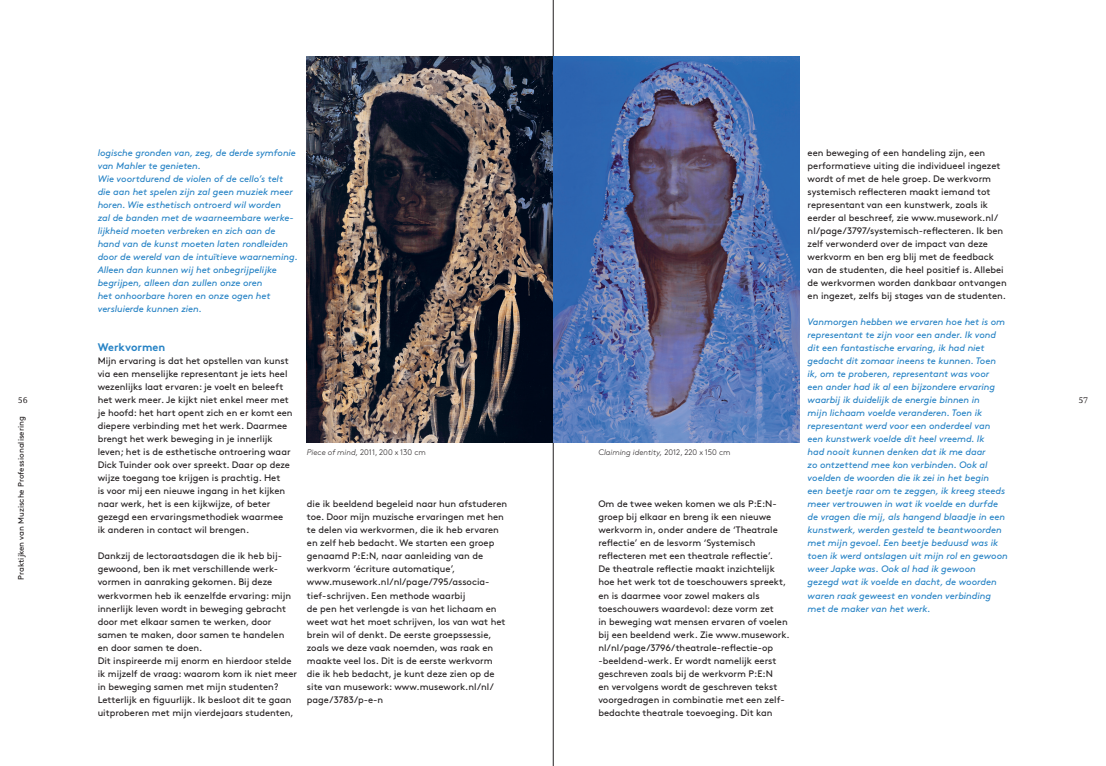
<style>
.page{position:relative;width:1106px;height:766px;background:#fff}
.page>*{position:absolute;margin:0;border:0;box-sizing:border-box;transform-origin:0 0}
.t1{font:700 11px "Brown Std";color:#2783c5}
.t2{font:9.4px/13px "Brown Std";color:#231f20}
.t3{font:italic 9.4px/13px "Brown Std";letter-spacing:-.005em;color:#2783c5}
.t4{font:9px "Marbach";color:#231f20}
.t5{font:8px "Brown Std";color:#231f20}
.t6{font:italic 300 8px "Brown Std";color:#231f20}
.t7{font:300 8px "Brown Std";color:#231f20}
.s1{font-style:italic}
.s2{font-style:normal}
</style>
<div class="page">
<hr style="left:553px;top:0;width:1px;height:765px;background:#231f20">
<img style="left:307px;top:57px;width:492px;height:385px">
<p class="t3" style="left:98px;top:146px;width:202px">logische gronden van, zeg, de derde symfonie van Mahler te genieten.<br>Wie voortdurend de violen of de cello’s telt die aan het spelen zijn zal geen muziek meer horen. Wie esthetisch ontroerd wil worden<br>zal de banden met de waarneembare werke&shy;lijkheid moeten verbreken en zich aan de hand van de kunst moeten laten rondleiden door de wereld van de intuïtieve waarneming.<br>Alleen dan kunnen wij het onbegrijpelijke begrijpen, alleen dan zullen onze oren<br>het onhoorbare horen en onze ogen het versluierde kunnen zien.</p>
<p class="t1" style="left:98px;top:340px;width:69px">Werkvormen</p>
<p class="t2" style="left:98px;top:354px;width:196px">Mijn ervaring is dat het opstellen van kunst via een menselijke representant je iets heel wezenlijks laat ervaren: je voelt en beleeft het werk meer. Je kijkt niet enkel meer met je hoofd: het hart opent zich en er komt een diepere verbinding met het werk. Daarmee brengt het werk beweging in je innerlijk leven; het is de esthetische ontroering waar Dick Tuinder ook over spreekt. Daar op deze wijze toegang toe krijgen is prachtig. Het<br>is voor mij een nieuwe ingang in het kijken naar werk, het is een kijkwijze, of beter gezegd een ervaringsmethodiek waarmee ik anderen in contact wil brengen.</p>
<p class="t2" style="left:98px;top:549px;width:201px">Dankzij de lectoraatsdagen die ik heb bij&shy;gewoond, ben ik met verschillende werk&shy;vormen in aanraking gekomen. Bij deze werkvormen heb ik eenzelfde ervaring: mijn innerlijk leven wordt in beweging gebracht door met elkaar samen te werken, door samen te maken, door samen te handelen en door samen te doen.<br>Dit inspireerde mij enorm en hierdoor stelde ik mijzelf de vraag: waarom kom ik niet meer in beweging samen met mijn studenten?<br>Letterlijk en figuurlijk. Ik besloot dit te gaan uitproberen met mijn vierdejaars studenten,</p>
<p class="t2" style="left:807px;top:146px;width:201px">een beweging of een handeling zijn, een performatieve uiting die individueel ingezet wordt of met de hele groep. De werkvorm systemisch reflecteren maakt iemand tot representant van een kunstwerk, zoals ik eerder al beschreef, zie www.musework.nl/ nl/page/3797/systemisch-reflecteren. Ik ben zelf verwonderd over de impact van deze werkvorm en ben erg blij met de feedback van de studenten, die heel positief is. Allebei de werkvormen worden dankbaar ontvangen en ingezet, zelfs bij stages van de studenten.</p>
<p class="t3" style="left:807px;top:315px;width:202px">Vanmorgen hebben we ervaren hoe het is om representant te zijn voor een ander. Ik vond dit een fantastische ervaring, ik had niet gedacht dit zomaar ineens te kunnen. Toen ik, om te proberen, representant was voor<br>een ander had ik al een bijzondere ervaring waarbij ik duidelijk de energie binnen in<br>mijn lichaam voelde veranderen. Toen ik representant werd voor een onderdeel van een kunstwerk voelde dit heel vreemd. Ik<br>had nooit kunnen denken dat ik me daar<br>zo ontzettend mee kon verbinden. Ook al voelden de woorden die ik zei in het begin<br>een beetje raar om te zeggen, ik kreeg steeds meer vertrouwen in wat ik voelde en durfde de vragen die mij, als hangend blaadje in een kunstwerk, werden gesteld te beantwoorden met mijn gevoel. Een beetje beduusd was ik toen ik werd ontslagen uit mijn rol en gewoon weer Japke was. Ook al had ik gewoon gezegd wat ik voelde en dacht, de woorden waren raak geweest en vonden verbinding met de maker van het werk.</p>
<p class="t4" style="left:18px;top:394px;width:11px">56</p>
<p class="t4" style="left:1078px;top:394px;width:11px">57</p>
<p class="t5" style="left:17px;top:579px;width:165px;rotate:-90deg">Praktijken van Muzische Professionalisering</p>
<p class="t7" style="left:307px;top:448px;width:120px"><span class="s1">Piece of mind,</span> 2011, 200 x 130 cm</p>
<p class="t6" style="left:598px;top:448px;width:134px">Claiming identity, <span class="s2">2012, 220 x 150 cm</span></p>
<p class="t2" style="left:307px;top:497px;width:202px">die ik beeldend begeleid naar hun afstuderen toe. Door mijn muzische ervaringen met hen te delen via werkvormen, die ik heb ervaren en zelf heb bedacht. We starten een groep genaamd P:E:N, naar aanleiding van de werkvorm ‘écriture automatique’, www.musework.nl/nl/page/795/associa&shy;tief-schrijven. Een methode waarbij<br>de pen het verlengde is van het lichaam en weet wat het moet schrijven, los van wat het brein wil of denkt. De eerste groepssessie, zoals we deze vaak noemden, was raak en maakte veel los. Dit is de eerste werkvorm die ik heb bedacht, je kunt deze zien op de site van musework: www.musework.nl/nl/ page/3783/p-e-n</p>
<p class="t2" style="left:598px;top:497px;width:193px">Om de twee weken komen we als P:E:N&shy;groep bij elkaar en breng ik een nieuwe werkvorm in, onder andere de ‘Theatrale reflectie’ en de lesvorm ‘Systemisch reflecteren met een theatrale reflectie’.<br>De theatrale reflectie maakt inzichtelijk hoe het werk tot de toeschouwers spreekt, en is daarmee voor zowel makers als toeschouwers waardevol: deze vorm zet<br>in beweging wat mensen ervaren of voelen bij een beeldend werk. Zie www.musework. nl/nl/page/3796/theatrale-reflectie-op -beeldend-werk. Er wordt namelijk eerst geschreven zoals bij de werkvorm P:E:N<br>en vervolgens wordt de geschreven tekst voorgedragen in combinatie met een zelf&shy;bedachte theatrale toevoeging. Dit kan</p>
</div>
